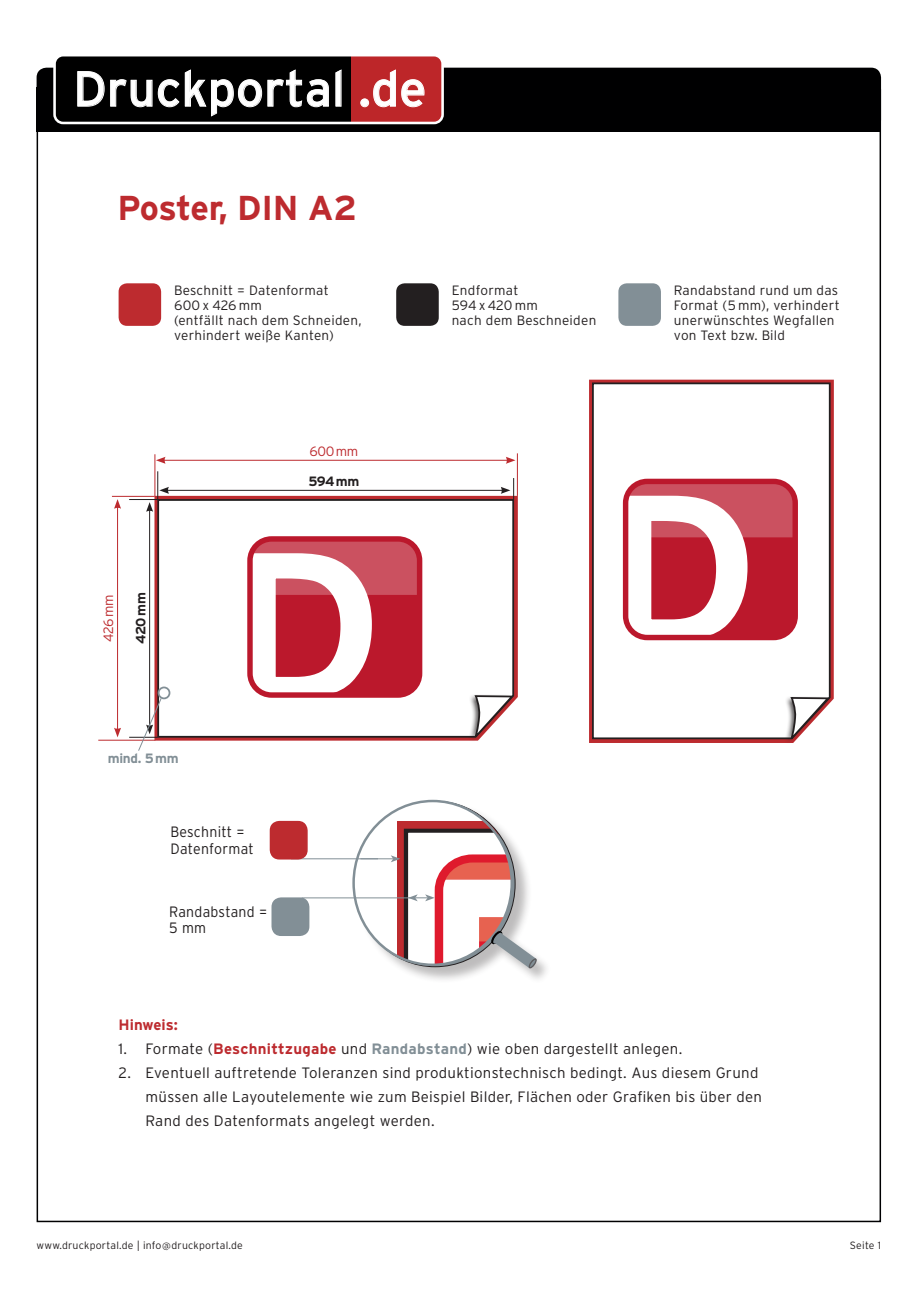
<style>
.page{position:relative;width:919px;height:1289px;background:#fff}
.page>*{position:absolute;margin:0;border:0;box-sizing:border-box;transform-origin:0 0}
.t1{font:49.5px "Interstate";color:#fff}
.t2{font:700 34.5px "Interstate";letter-spacing:-.015em;color:#bd2b2f}
.t3{font:300 15px/24px "Interstate";letter-spacing:.02em;color:#231f20}
.t4{font:300 15px/16.6px "Interstate";letter-spacing:.02em;color:#231f20;scale:.94 1}
.t5{font:700 15px "Interstate";color:#bd2b2f}
.t6{font:300 13.5px/15px "Interstate";letter-spacing:.02em;color:#231f20}
.t7{font:700 13.5px "Interstate";letter-spacing:-.03em;color:#231f20}
.t8{font:300 13.5px "Interstate";letter-spacing:-.02em;color:#bd2b2f}
.t9{font:700 13.5px "Interstate";letter-spacing:-.02em;color:#828f96}
.t10{font:300 10.5px "Interstate";letter-spacing:.02em;color:#231f20}
.s1{font-weight:700;color:#bd2b2f}
.s2{font-weight:700;color:#828f96}
</style>
<div class="page">
<div style="left:37px;top:88px;width:844px;height:44px;background:#000001"></div>
<div style="left:37px;top:68px;width:844px;height:61px;background:#000001;border-radius:10px"></div>
<div style="left:55px;top:55px;width:387px;height:68px;background:#000;border-radius:9px"></div>
<div style="left:351px;top:55px;width:91px;height:68px;background:#bd2629;border-radius:9px"></div>
<div style="left:349px;top:55px;width:20px;height:68px;background:#bd2629"></div>
<div style="left:330px;top:55px;width:20px;height:68px;background:#000"></div>
<div style="left:53px;top:54px;width:391px;height:70px;border:3px solid #fff;border-radius:9px"></div>
<svg style="left:77px;top:69px;width:252px;height:48px"></svg>
<svg style="left:335px;top:69px;width:7px;height:38px"></svg>
<div style="left:360px;top:98px;width:9px;height:9px;border:1px solid #fff;border-radius:50%"></div>
<svg style="left:373px;top:69px;width:51px;height:38px"></svg>
<div style="left:119px;top:283px;width:42px;height:43px;background:#bd2b2f;border-radius:9px"></div>
<div style="left:396px;top:283px;width:42px;height:43px;background:#231f20;border-radius:9px"></div>
<div style="left:618px;top:283px;width:43px;height:43px;background:#828f96;border-radius:9px"></div>
<svg style="left:589px;top:379px;width:244px;height:364px;background:#c44145"></svg>
<svg style="left:591px;top:381px;width:240px;height:359px"></svg>
<div style="left:783px;top:695px;width:44px;height:50px;background:#231f20;opacity:.75"></div>
<svg style="left:788px;top:696px;width:43px;height:45px"></svg>
<svg style="left:620px;top:482px;width:174px;height:166px"></svg>
<div style="left:623px;top:478px;width:174px;height:162px;border:5px solid #bb182c;border-radius:22px"></div>
<svg style="left:154px;top:496px;width:364px;height:244px;background:#c23d41"></svg>
<svg style="left:156px;top:498px;width:359px;height:240px"></svg>
<hr style="left:167px;top:490px;width:336px;height:1px;background:#231f20">
<svg style="left:500px;top:478px;width:14px;height:21px"></svg>
<hr style="left:163px;top:460px;width:345px;height:1px;background:#bd2b2f">
<svg style="left:156px;top:457px;width:10px;height:7px"></svg>
<svg style="left:505px;top:457px;width:10px;height:7px"></svg>
<hr style="left:154px;top:454px;width:1px;height:43px;background:#bd2b2f">
<hr style="left:517px;top:453px;width:1px;height:43px;background:#bd2b2f">
<hr style="left:149px;top:509px;width:1px;height:218px;background:#231f20">
<svg style="left:129px;top:471px;width:40px;height:41px"></svg>
<hr style="left:117px;top:506px;width:1px;height:224px;background:#bd2b2f">
<svg style="left:114px;top:727px;width:7px;height:10px"></svg>
<svg style="left:114px;top:499px;width:7px;height:10px"></svg>
<hr style="left:98px;top:739px;width:57px;height:1px;background:#bd2b2f">
<hr style="left:112px;top:496px;width:42px;height:1px;background:#bd2b2f">
<div style="left:158px;top:686px;width:12px;height:13px;border:2px solid #828f96;border-radius:50%"></div>
<svg style="left:129px;top:697px;width:33px;height:54px"></svg>
<div style="left:467px;top:694px;width:44px;height:49px;background:#231f20;opacity:.75"></div>
<svg style="left:473px;top:694px;width:43px;height:45px"></svg>
<svg style="left:244px;top:540px;width:174px;height:165px"></svg>
<div style="left:247px;top:536px;width:175px;height:161px;border:5px solid #bb182c;border-radius:22px"></div>
<div style="left:272px;top:898px;width:36px;height:37px;background:#828f96;border-radius:9px"></div>
<div style="left:271px;top:897px;width:38px;height:39px;border:2px solid #828f96;border-radius:9px"></div>
<hr style="left:302px;top:897px;width:111px;height:1px;background:#828f96">
<hr style="left:291px;top:858px;width:87px;height:1px;background:#828f96">
<svg style="left:353px;top:801px;width:194px;height:179px"></svg>
<div style="left:270px;top:821px;width:37px;height:37px;background:#bd2b2f;border-radius:9px"></div>
<div style="left:270px;top:820px;width:37px;height:39px;border:2px solid #bd2b2f;border-radius:9px"></div>
<h1 class="t1" style="left:73px;top:61px;width:355px">Druckportal .de</h1>
<h2 class="t2" style="left:117px;top:189px;width:241px">Poster, DIN A2</h2>
<p class="t6" style="left:174px;top:282px;width:189px">Beschnitt = Datenformat<br>600 x 426 mm<br>(entfällt nach dem Schneiden, verhindert weiße Kanten)</p>
<p class="t6" style="left:451px;top:282px;width:146px">Endformat<br>594 x 420 mm<br>nach dem Beschneiden</p>
<p class="t6" style="left:674px;top:282px;width:167px">Randabstand rund um das<br>Format (5 mm), verhindert unerwünschtes Wegfallen von Text bzw. Bild</p>
<p class="t8" style="left:309px;top:443px;width:50px">600mm</p>
<p class="t8" style="left:101px;top:642px;width:49px;rotate:-90deg">426mm</p>
<p class="t7" style="left:133px;top:644px;width:54px;rotate:-90deg">420mm</p>
<p class="t7" style="left:308px;top:474px;width:52px">594mm</p>
<p class="t9" style="left:108px;top:751px;width:72px">mind. 5mm</p>
<p class="t4" style="left:170px;top:823px;width:90px">Beschnitt =<br>Datenformat</p>
<p class="t4" style="left:169px;top:902px;width:106px">Randabstand =<br>5 mm</p>
<p class="t5" style="left:119px;top:1016px;width:61px">Hinweis:</p>
<p class="t3" style="left:119px;top:1036px;width:565px">1. Formate (<span class="s1">Beschnittzugabe</span> und <span class="s2">Randabstand</span>) wie oben dargestellt anlegen.</p>
<p class="t3" style="left:146px;top:1060px;width:617px;text-indent:-27px">2. Eventuell auftretende Toleranzen sind produktionstechnisch bedingt. Aus diesem Grund müssen alle Layoutelemente wie zum Beispiel Bilder, Flächen oder Grafiken bis über den<br>Rand des Datenformats angelegt werden.</p>
<p class="t10" style="left:37px;top:1239px;width:208px">www.druckportal.de | info@druckportal.de</p>
<p class="t10" style="left:849px;top:1239px;width:33px">Seite 1</p>
</div>
